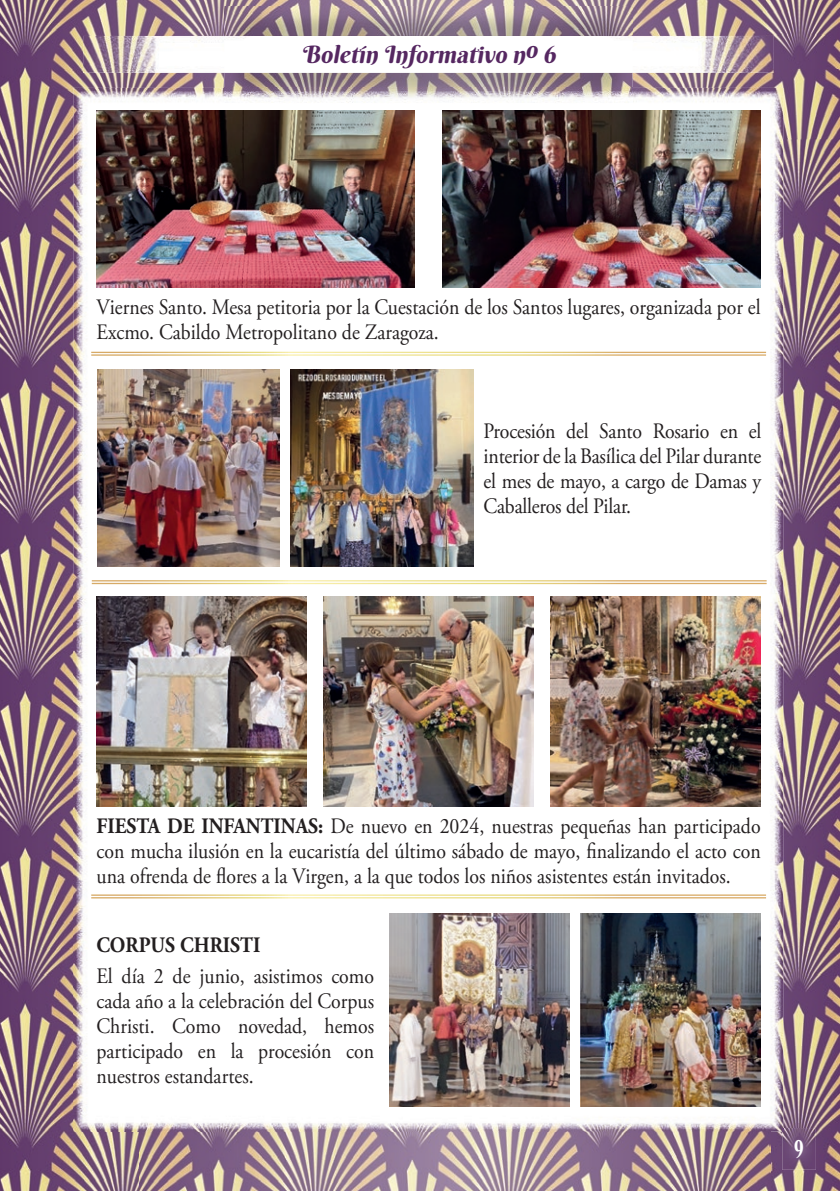
<style>
.page{position:relative;width:840px;height:1191px;background:#fff}
.page>*{position:absolute;margin:0;border:0;box-sizing:border-box;transform-origin:0 0}
.t1{font:26px "Berkshire Swash";color:#fff;scale:.69 1}
.t2{font:italic 24px "Berkshire Swash";color:#552761}
.t3{font:22px/25px "Adobe Garamond Pro";color:#231f20;text-align:justify;scale:.9 1}
.t4{font:700 22px "Adobe Garamond Pro";color:#231f20;scale:.9 1}
.s1{font-weight:700}
</style>
<div class="page">
<img style="left:0;top:0;width:279px;height:139px">
<img style="left:279px;top:0;width:560px;height:69px">
<img style="left:632px;top:69px;width:207px;height:70px">
<img style="left:0;top:139px;width:139px;height:1052px">
<img style="left:770px;top:139px;width:69px;height:1052px">
<img style="left:139px;top:1131px;width:631px;height:60px">
<img style="left:74px;top:88px;width:708px;height:1043px">
<img style="left:781px;top:1128px;width:34px;height:41px">
<img style="left:224px;top:73px;width:408px;height:29px">
<img style="left:224px;top:7px;width:408px;height:29px">
<img style="left:83px;top:36px;width:690px;height:37px">
<img style="left:224px;top:41px;width:408px;height:27px">
<img style="left:243px;top:68px;width:370px;height:5px">
<img style="left:243px;top:36px;width:370px;height:5px">
<img style="left:236px;top:41px;width:384px;height:27px">
<img style="left:97px;top:110px;width:317px;height:177px">
<img style="left:97px;top:596px;width:209px;height:210px">
<img style="left:97px;top:369px;width:182px;height:197px">
<img style="left:389px;top:913px;width:180px;height:193px">
<img style="left:290px;top:369px;width:182px;height:197px">
<img style="left:580px;top:913px;width:180px;height:193px">
<img style="left:442px;top:110px;width:318px;height:177px">
<img style="left:323px;top:596px;width:210px;height:210px">
<img style="left:550px;top:596px;width:210px;height:210px">
<hr style="left:91px;top:352px;width:674px;height:1px;background:#fff">
<hr style="left:91px;top:354px;width:674px;height:2px;background:#fff">
<hr style="left:91px;top:894px;width:674px;height:1px;background:#fff">
<hr style="left:91px;top:897px;width:674px;height:1px;background:#fff">
<hr style="left:92px;top:580px;width:674px;height:1px;background:#fff">
<hr style="left:92px;top:583px;width:674px;height:1px;background:#fff">
<svg style="left:586px;top:842px;width:10px;height:16px"></svg>
<svg style="left:216px;top:867px;width:10px;height:16px"></svg>
<p class="t2" style="left:301px;top:40px;width:261px">Boletín Informativo no 6</p>
<p class="t3" style="left:97px;top:295px;width:738px">Viernes Santo. Mesa petitoria por la Cuestación de los Santos lugares, organizada por el<br>Excmo. Cabildo Metropolitano de Zaragoza.</p>
<p class="t3" style="left:483px;top:420px;width:310px">Procesión del Santo Rosario en el interior de la Basílica del Pilar durante el mes de mayo, a cargo de Damas y Caballeros del Pilar.</p>
<p class="t3" style="left:97px;top:814px;width:739px"><span class="s1">FIESTA DE INFANTINAS:</span> De nuevo en 2024, nuestras pequeñas han participado con mucha ilusión en la eucaristía del último sábado de mayo, nalizando el acto con una ofrenda de ores a la Virgen, a la que todos los niños asistentes están invitados.</p>
<p class="t4" style="left:96px;top:932px;width:183px">CORPUS CHRISTI</p>
<p class="t3" style="left:96px;top:964px;width:310px">El día 2 de junio, asistimos como cada año a la celebración del Corpus Christi. Como novedad, hemos participado en la procesión con nuestros estandartes.</p>
<p class="t1" style="left:793px;top:1127px;width:15px">9</p>
</div>
